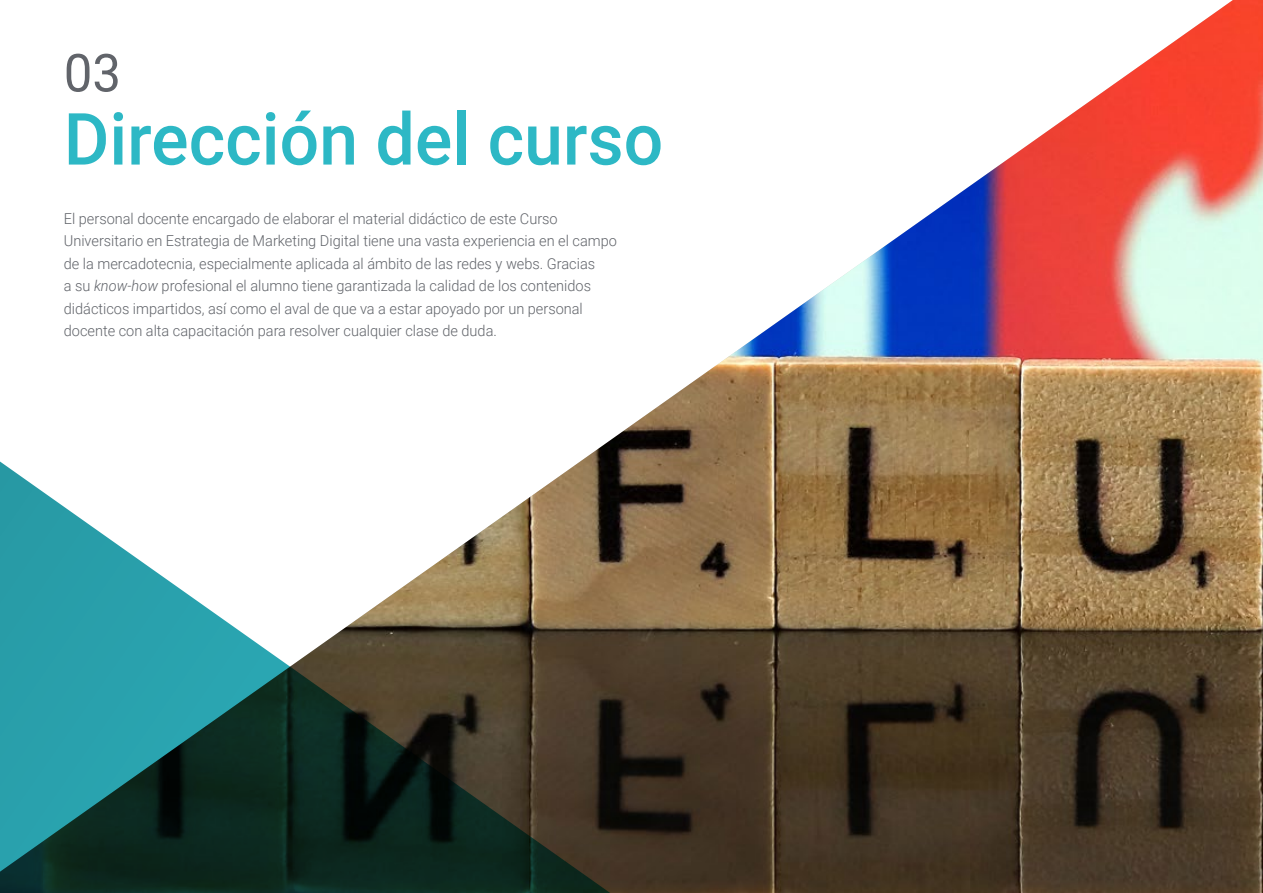
<style>
.page{position:relative;width:1263px;height:893px;background:#fff}
.page>*{position:absolute;margin:0;border:0;box-sizing:border-box;transform-origin:0 0}
.t1{font:500 72px "Roboto";color:#2db8c5}
.t2{font:52.5px "Roboto";color:#61646a}
.t3{font:300 15px/22.5px "Roboto";color:#61646a}
.s1{font-style:italic}
</style>
<div class="page">
<img style="left:602px;top:0;width:661px;height:893px">
<svg style="left:0;top:446px;width:640px;height:447px"></svg>
<h2 class="t2" style="left:64px;top:36px;width:59px">03</h2>
<h1 class="t1" style="left:64px;top:89px;width:601px">Dirección del curso</h1>
<p class="t3" style="left:64px;top:207px;width:555px">El personal docente encargado de elaborar el material didáctico de este Curso Universitario en Estrategia de Marketing Digital tiene una vasta experiencia en el campo de la mercadotecnia, especialmente aplicada al ámbito de las redes y webs. Gracias<br>a su <span class="s1">know-how</span> profesional el alumno tiene garantizada la calidad de los contenidos didácticos impartidos, así como el aval de que va a estar apoyado por un personal docente con alta capacitación para resolver cualquier clase de duda.</p>
</div>
